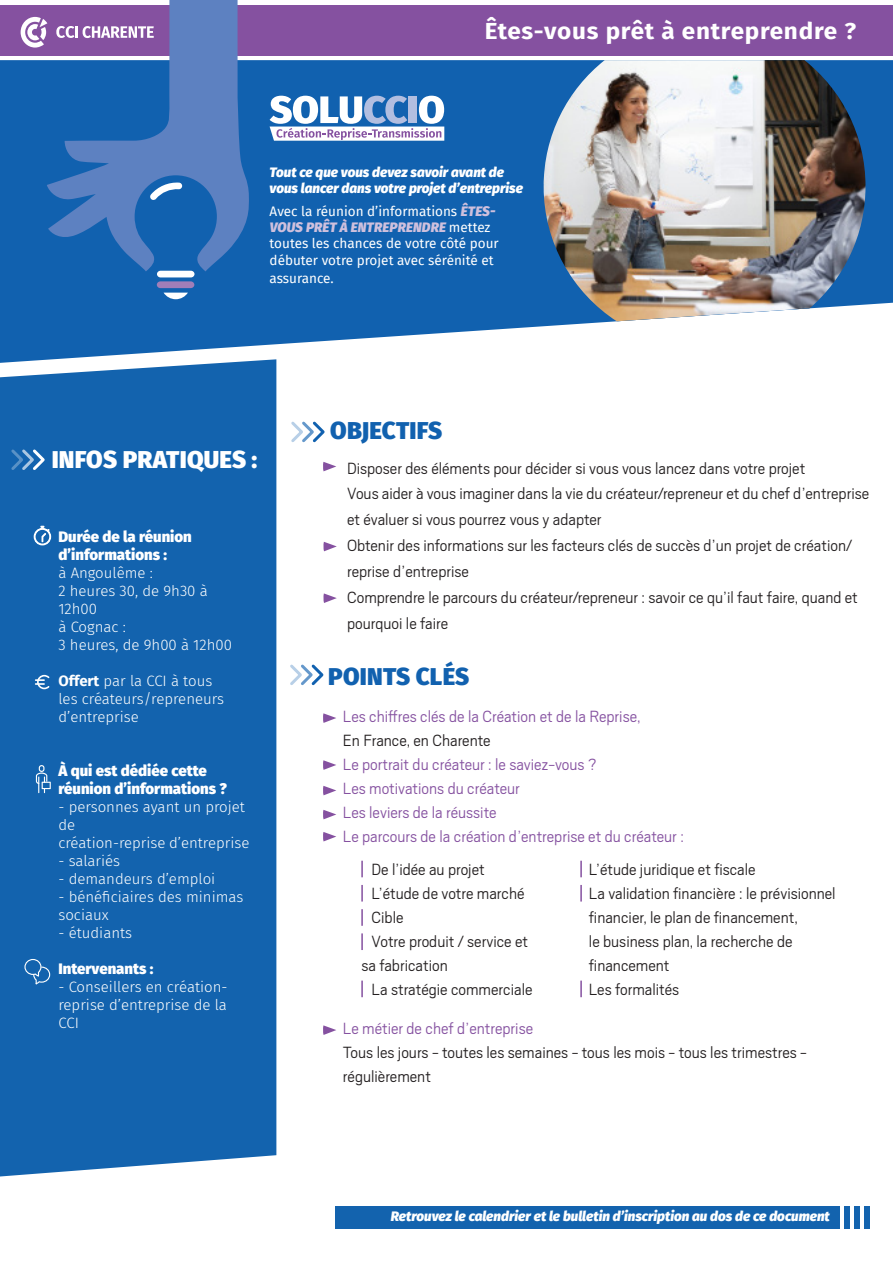
<style>
.page{position:relative;width:893px;height:1263px;background:#fff}
.page>*{position:absolute;margin:0;border:0;box-sizing:border-box;transform-origin:0 0}
.t1{font:900 24px "Fira Sans";letter-spacing:.01em;color:#1161af}
.t2{font:900 24px "Fira Sans";letter-spacing:.01em;color:#fff}
.t3{font:700 23.1px "Fira Sans";letter-spacing:.03em;color:#fff;scale:1.05 1}
.t4{font:300 18px/25.8px "Scout";color:#231f20}
.t5{font:300 18px/24px "Scout";color:#8551a0}
.t6{font:300 15px/18px "Fira Sans";color:#fff}
.t7{font:900 15px/18px "Fira Sans";color:#fff}
.t8{font:13.5px/16.2px "Fira Sans";color:#fff}
.t9{font:italic 900 13.5px/16.2px "Fira Sans";color:#fff}
.s1{font-weight:900;font-style:italic;color:#cfc0dd}
.s2{font-weight:700}
</style>
<div class="page">
<svg style="left:0;top:60px;width:893px;height:303px;background:#2f74b9"></svg>
<svg style="left:544px;top:321px;width:321px;height:26px"></svg>
<img style="left:544px;top:60px;width:321px;height:261px">
<div style="left:0;top:6px;width:893px;height:50px;background:#8551a0"></div>
<svg style="left:270px;top:96px;width:174px;height:45px"></svg>
<svg style="left:47px;top:0;width:204px;height:271px;background:#4471b7"></svg>
<div style="left:157px;top:271px;width:38px;height:6px;background:#fff;border-radius:4px"></div>
<div style="left:157px;top:281px;width:37px;height:7px;background:#a17eb8;border-radius:4px"></div>
<svg style="left:164px;top:293px;width:24px;height:6px"></svg>
<svg style="left:150px;top:182px;width:32px;height:18px"></svg>
<svg style="left:21px;top:17px;width:26px;height:31px"></svg>
<svg style="left:56px;top:26px;width:98px;height:12px"></svg>
<svg style="left:323px;top:462px;width:13px;height:9px"></svg>
<svg style="left:323px;top:542px;width:14px;height:9px"></svg>
<svg style="left:323px;top:593px;width:14px;height:10px"></svg>
<svg style="left:323px;top:713px;width:13px;height:10px"></svg>
<svg style="left:323px;top:786px;width:13px;height:9px"></svg>
<svg style="left:323px;top:760px;width:13px;height:10px"></svg>
<svg style="left:323px;top:810px;width:13px;height:9px"></svg>
<svg style="left:291px;top:421px;width:34px;height:22px"></svg>
<div style="left:0;top:359px;width:276px;height:817px;background:#1363ae"></div>
<svg style="left:290px;top:664px;width:34px;height:22px"></svg>
<svg style="left:34px;top:526px;width:17px;height:19px"></svg>
<svg style="left:35px;top:675px;width:14px;height:14px"></svg>
<svg style="left:36px;top:765px;width:15px;height:28px"></svg>
<svg style="left:24px;top:958px;width:27px;height:27px"></svg>
<svg style="left:9px;top:447px;width:38px;height:26px"></svg>
<svg style="left:323px;top:832px;width:13px;height:9px"></svg>
<svg style="left:323px;top:1025px;width:13px;height:10px"></svg>
<div style="left:336px;top:1206px;width:504px;height:23px;background:#1363ae"></div>
<div style="left:845px;top:1206px;width:5px;height:23px;background:#1363ae"></div>
<div style="left:854px;top:1206px;width:6px;height:23px;background:#1363ae"></div>
<div style="left:864px;top:1206px;width:5px;height:23px;background:#1363ae"></div>
<svg style="left:361px;top:933px;width:2px;height:17px"></svg>
<svg style="left:361px;top:861px;width:2px;height:16px"></svg>
<svg style="left:361px;top:885px;width:2px;height:16px"></svg>
<svg style="left:361px;top:909px;width:2px;height:17px"></svg>
<svg style="left:580px;top:861px;width:2px;height:16px"></svg>
<svg style="left:580px;top:885px;width:2px;height:16px"></svg>
<svg style="left:580px;top:980px;width:2px;height:17px"></svg>
<svg style="left:361px;top:980px;width:2px;height:17px"></svg>
<p class="t3" style="left:485px;top:11px;width:355px">Êtes-vous prêt à entreprendre ?</p>
<p class="t9" style="left:270px;top:163px;width:255px">Tout ce que vous devez savoir avant de vous lancer dans votre projet d’entreprise</p>
<p class="t8" style="left:270px;top:203px;width:231px">Avec la réunion d’informations <span class="s1">ÊTES-VOUS PRÊT À ENTREPRENDRE</span> mettez toutes les chances de votre côté pour débuter votre projet avec sérénité et</p>
<p class="t8" style="left:270px;top:269px;width:66px">assurance.</p>
<h1 class="t2" style="left:52px;top:438px;width:207px">INFOS PRATIQUES :</h1>
<p class="t7" style="left:58px;top:526px;width:135px">Durée de la réunion d’informations :</p>
<p class="t6" style="left:58px;top:563px;width:175px">à Angoulême :<br>2 heures 30, de 9h30 à<br>12h00<br>à Cognac :<br>3 heures, de 9h00 à 12h00</p>
<p class="t6" style="left:58px;top:671px;width:167px"><span class="s2">Offert</span> par la CCI à tous les créateurs/repreneurs d’entreprise</p>
<p class="t7" style="left:58px;top:760px;width:170px">À qui est dédiée cette réunion d’informations ?</p>
<p class="t6" style="left:58px;top:797px;width:192px">- personnes ayant un projet de<br>création-reprise d’entreprise</p>
<p class="t6" style="left:58px;top:851px;width:63px">- salariés</p>
<p class="t6" style="left:58px;top:869px;width:158px">- demandeurs d’emploi</p>
<p class="t6" style="left:58px;top:887px;width:186px">- bénéficiaires des minimas sociaux</p>
<p class="t6" style="left:58px;top:923px;width:75px">- étudiants</p>
<p class="t7" style="left:58px;top:958px;width:97px">Intervenants :</p>
<p class="t6" style="left:58px;top:977px;width:171px;text-align:justify">- Conseillers en création&shy;reprise d’entreprise de la CCI</p>
<h1 class="t1" style="left:330px;top:409px;width:114px">OBJECTIFS</h1>
<p class="t4" style="left:347px;top:454px;width:524px">Disposer des éléments pour décider si vous vous lancez dans votre projet<br>Vous aider à vous imaginer dans la vie du créateur/repreneur et du chef d’entreprise et évaluer si vous pourrez vous y adapter<br>Obtenir des informations sur les facteurs clés de succès d’un projet de création/ reprise d’entreprise<br>Comprendre le parcours du créateur/repreneur : savoir ce qu’il faut faire, quand et pourquoi le faire</p>
<h1 class="t1" style="left:328px;top:655px;width:143px">POINTS CLÉS</h1>
<p class="t5" style="left:343px;top:704px;width:299px">Les chiffres clés de la Création et de la Reprise,</p>
<p class="t4" style="left:343px;top:727px;width:149px">En France, en Charente</p>
<p class="t5" style="left:343px;top:752px;width:342px">Le portrait du créateur : le saviez-vous ?<br>Les motivations du créateur<br>Les leviers de la réussite<br>Le parcours de la création d’entreprise et du créateur :</p>
<p class="t4" style="left:372px;top:856px;width:115px">De l’idée au projet</p>
<p class="t4" style="left:372px;top:880px;width:154px">L’étude de votre marché</p>
<p class="t4" style="left:372px;top:904px;width:33px">Cible</p>
<p class="t4" style="left:372px;top:928px;width:158px">Votre produit / service et</p>
<p class="t4" style="left:361px;top:952px;width:88px">sa fabrication</p>
<p class="t4" style="left:372px;top:976px;width:162px">La stratégie commerciale</p>
<p class="t4" style="left:589px;top:856px;width:248px;line-height:24px">L’étude juridique et fiscale<br>La validation financière : le prévisionnel financier, le plan de financement,<br>le business plan, la recherche de financement<br>Les formalités</p>
<p class="t5" style="left:343px;top:1016px;width:192px">Le métier de chef d’entreprise</p>
<p class="t4" style="left:343px;top:1040px;width:465px;line-height:24px">Tous les jours - toutes les semaines - tous les mois - tous les trimestres - régulièrement</p>
<p class="t9" style="left:391px;top:1207px;width:440px">Retrouvez le calendrier et le bulletin d’inscription au dos de ce document</p>
</div>
